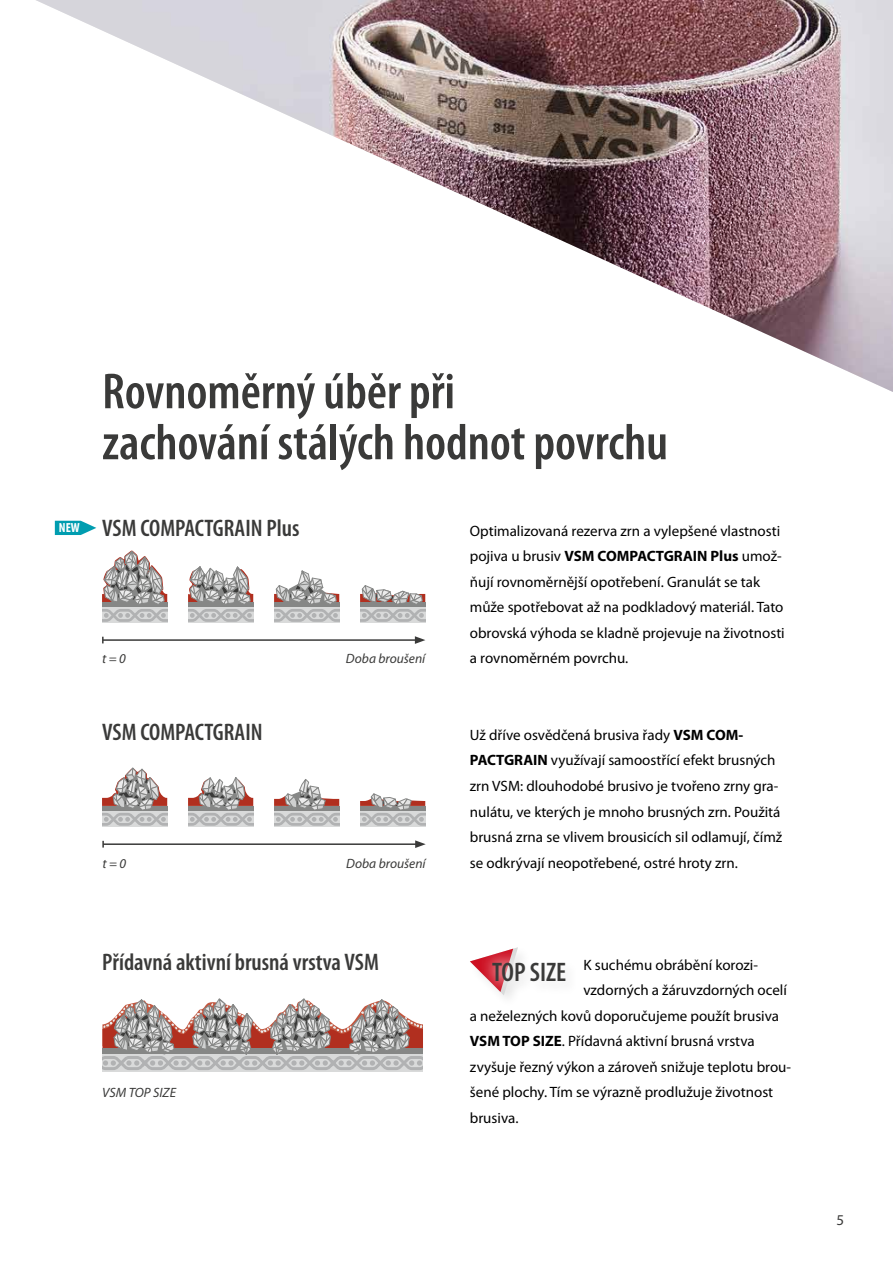
<style>
.page{position:relative;width:893px;height:1263px;background:#fff}
.page>*{position:absolute;margin:0;border:0;box-sizing:border-box;transform-origin:0 0}
.t1{font:600 condensed 51px/51px "Myriad Pro";color:#3a3a39}
.t2{font:600 condensed 26.85px "Myriad Pro";color:#3a3a39}
.t3{font:600 condensed 24px "Myriad Pro";color:#3a3a39}
.t4{font:15px/25.5px "Myriad Pro";color:#000}
.t5{font:15px "Myriad Pro";color:#3a3a39}
.t6{font:italic 13.5px "Myriad Pro";color:#3a3a39}
.t7{font:700 condensed 13.2px "Myriad Pro";color:#fff}
.s1{font-weight:700}
</style>
<div class="page">
<img style="left:36px;top:0;width:857px;height:392px">
<svg style="left:55px;top:521px;width:41px;height:14px"></svg>
<hr style="left:103px;top:843px;width:314px;height:2px;background:#3a3a39">
<svg style="left:415px;top:840px;width:11px;height:8px"></svg>
<div style="left:102px;top:811px;width:65px;height:16px;background:#d9dada"></div>
<svg style="left:102px;top:767px;width:65px;height:59px"></svg>
<div style="left:188px;top:811px;width:65px;height:16px;background:#d9dada"></div>
<svg style="left:188px;top:777px;width:65px;height:49px"></svg>
<div style="left:274px;top:811px;width:65px;height:16px;background:#d9dada"></div>
<svg style="left:274px;top:779px;width:65px;height:47px"></svg>
<div style="left:360px;top:811px;width:65px;height:16px;background:#d9dada"></div>
<svg style="left:360px;top:793px;width:65px;height:33px"></svg>
<hr style="left:103px;top:639px;width:314px;height:2px;background:#3a3a39">
<svg style="left:102px;top:637px;width:2px;height:6px"></svg>
<svg style="left:415px;top:636px;width:10px;height:8px"></svg>
<div style="left:102px;top:607px;width:65px;height:16px;background:#d9dada"></div>
<svg style="left:102px;top:550px;width:65px;height:72px"></svg>
<div style="left:188px;top:607px;width:65px;height:16px;background:#d9dada"></div>
<svg style="left:188px;top:566px;width:65px;height:56px"></svg>
<div style="left:274px;top:607px;width:65px;height:16px;background:#d9dada"></div>
<svg style="left:274px;top:570px;width:65px;height:52px"></svg>
<div style="left:360px;top:607px;width:65px;height:16px;background:#d9dada"></div>
<svg style="left:360px;top:585px;width:65px;height:37px"></svg>
<div style="left:102px;top:1054px;width:321px;height:17px;background:#d9dada"></div>
<svg style="left:102px;top:998px;width:321px;height:72px"></svg>
<svg style="left:470px;top:959px;width:7px;height:10px"></svg>
<div style="left:477px;top:947px;width:104px;height:50px;background:#fff;opacity:.49"></div>
<p class="t7" style="left:59px;top:520px;width:22px">NEW</p>
<h1 class="t1" style="left:102px;top:367px;width:567px">Rovnoměrný úběr při<br>zachování stálých hodnot povrchu</h1>
<h3 class="t3" style="left:102px;top:515px;width:199px">VSM COMPACTGRAIN Plus</h3>
<p class="t6" style="left:102px;top:652px;width:25px">t = 0</p>
<p class="t6" style="left:346px;top:652px;width:81px">Doba broušení</p>
<p class="t4" style="left:470px;top:518px;width:316px">Optimalizovaná rezerva zrn a vylepšené vlastnosti pojiva u brusiv <span class="s1">VSM COMPACTGRAIN Plus</span> umož&shy;ňují rovnoměrnější opotřebení. Granulát se tak může spotřebovat až na podkladový materiál. Tato obrovská výhoda se kladně projevuje na životnosti a rovnoměrném povrchu.</p>
<h3 class="t3" style="left:102px;top:719px;width:162px">VSM COMPACTGRAIN</h3>
<p class="t6" style="left:102px;top:856px;width:25px">t = 0</p>
<p class="t6" style="left:346px;top:856px;width:81px">Doba broušení</p>
<p class="t4" style="left:470px;top:722px;width:314px">Už dříve osvědčená brusiva řady <span class="s1">VSM COM-PACTGRAIN</span> využívají samoostřící efekt brusných zrn VSM: dlouhodobé brusivo je tvořeno zrny gra&shy;nulátu, ve kterých je mnoho brusných zrn. Použitá brusná zrna se vlivem brousicích sil odlamují, čímž se odkrývají neopotřebené, ostré hroty zrn.</p>
<h3 class="t3" style="left:102px;top:948px;width:278px">Přídavná aktivní brusná vrstva VSM</h3>
<p class="t6" style="left:102px;top:1085px;width:76px">VSM TOP SIZE</p>
<p class="t4" style="left:583px;top:952px;width:176px">K suchému obrábění korozi-</p>
<p class="t4" style="left:583px;top:978px;width:205px">vzdorných a žáruvzdorných ocelí</p>
<p class="t4" style="left:470px;top:1003px;width:311px">a neželezných kovů doporučujeme použít brusiva</p>
<p class="t4" style="left:470px;top:1029px;width:286px"><span class="s1">VSM TOP SIZE</span>. Přídavná aktivní brusná vrstva</p>
<p class="t4" style="left:470px;top:1054px;width:323px">zvyšuje řezný výkon a zároveň snižuje teplotu brou-</p>
<p class="t4" style="left:470px;top:1080px;width:305px">šené plochy. Tím se výrazně prodlužuje životnost</p>
<p class="t4" style="left:470px;top:1105px;width:50px">brusiva.</p>
<h2 class="t2" style="left:492px;top:958px;width:76px">TOP SIZE</h2>
<p class="t5" style="left:837px;top:1211px;width:9px">5</p>
</div>
